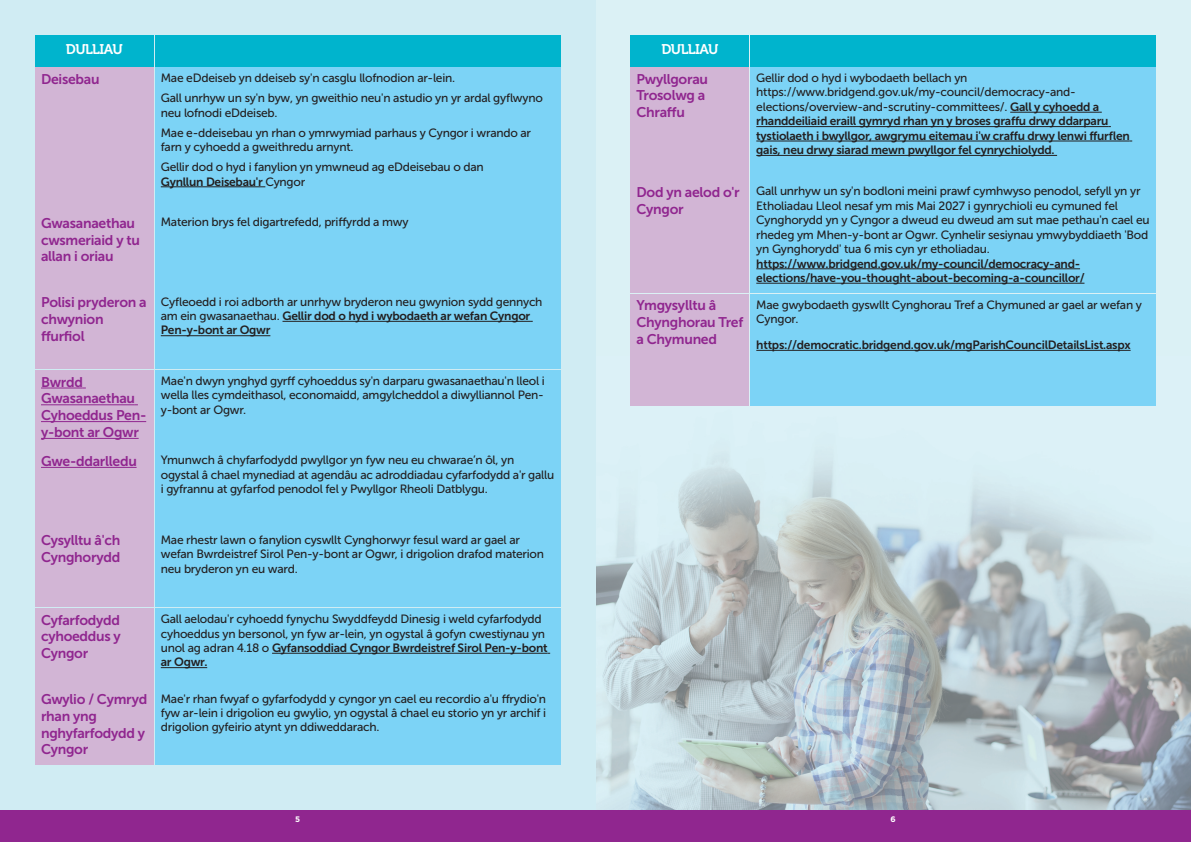
<style>
.page{position:relative;width:1191px;height:842px;background:#fff}
.page>*{position:absolute;margin:0;border:0;box-sizing:border-box;transform-origin:0 0}
.t1{font:14px/16.8px "Museo Sans 700";letter-spacing:-.02em;color:#90268f}
.t2{font:14px "Museo 700";letter-spacing:-.035em;color:#fff}
.t3{font:12px/14.4px "Museo Sans 500";letter-spacing:-.02em;color:#231f20}
.t4{font:12px/14.4px "Museo Sans 700";letter-spacing:-.02em;color:#231f20}
.t5{font:700 8px "Gotham";color:#fff}
.s1{font-family:"Museo Sans 700"}
.s2{font-family:"Museo Sans 500"}
</style>
<div class="page">
<div style="left:0;top:810px;width:595px;height:32px;background:#90268f"></div>
<div style="left:595px;top:810px;width:596px;height:32px;background:#90268f"></div>
<div style="left:595px;top:0;width:596px;height:357px;background:#dbf1f5"></div>
<img style="left:595px;top:357px;width:596px;height:453px">
<div style="left:630px;top:35px;width:119px;height:31px;background:#00b4cd"></div>
<div style="left:750px;top:35px;width:406px;height:31px;background:#00b4cd"></div>
<div style="left:630px;top:67px;width:119px;height:112px;background:#d2b5d5"></div>
<div style="left:750px;top:67px;width:406px;height:112px;background:#7cd3f6"></div>
<hr style="left:1010px;top:112px;width:89px;height:1px;background:#231f20">
<hr style="left:756px;top:126px;width:352px;height:1px;background:#231f20">
<hr style="left:756px;top:141px;width:373px;height:1px;background:#231f20">
<hr style="left:756px;top:155px;width:301px;height:1px;background:#231f20">
<div style="left:630px;top:180px;width:119px;height:113px;background:#d2b5d5"></div>
<div style="left:750px;top:180px;width:406px;height:113px;background:#7cd3f6"></div>
<hr style="left:756px;top:268px;width:324px;height:1px;background:#231f20">
<hr style="left:756px;top:283px;width:328px;height:1px;background:#231f20">
<div style="left:630px;top:294px;width:119px;height:112px;background:#d2b5d5"></div>
<div style="left:750px;top:294px;width:406px;height:112px;background:#7cd3f6"></div>
<hr style="left:756px;top:350px;width:374px;height:1px;background:#231f20">
<div style="left:0;top:0;width:595px;height:810px;background:#d0ecf3"></div>
<div style="left:35px;top:35px;width:119px;height:31px;background:#00b4cd"></div>
<div style="left:155px;top:35px;width:405px;height:31px;background:#00b4cd"></div>
<div style="left:35px;top:67px;width:119px;height:143px;background:#d2b5d5"></div>
<div style="left:155px;top:67px;width:405px;height:143px;background:#7cd3f6"></div>
<hr style="left:161px;top:186px;width:104px;height:1px;background:#231f20">
<div style="left:35px;top:211px;width:119px;height:79px;background:#d2b5d5"></div>
<div style="left:155px;top:211px;width:405px;height:79px;background:#7cd3f6"></div>
<div style="left:35px;top:291px;width:119px;height:78px;background:#d2b5d5"></div>
<div style="left:155px;top:291px;width:405px;height:78px;background:#7cd3f6"></div>
<hr style="left:282px;top:321px;width:248px;height:1px;background:#231f20">
<hr style="left:161px;top:335px;width:109px;height:1px;background:#231f20">
<div style="left:35px;top:370px;width:119px;height:78px;background:#d2b5d5"></div>
<hr style="left:41px;top:388px;width:42px;height:1px;background:#90268f">
<hr style="left:41px;top:404px;width:94px;height:1px;background:#90268f">
<hr style="left:41px;top:421px;width:105px;height:1px;background:#90268f">
<hr style="left:41px;top:438px;width:98px;height:1px;background:#90268f">
<div style="left:155px;top:370px;width:405px;height:78px;background:#7cd3f6"></div>
<div style="left:35px;top:449px;width:119px;height:79px;background:#d2b5d5"></div>
<hr style="left:41px;top:467px;width:96px;height:1px;background:#90268f">
<div style="left:155px;top:449px;width:405px;height:79px;background:#7cd3f6"></div>
<div style="left:35px;top:529px;width:119px;height:78px;background:#d2b5d5"></div>
<div style="left:155px;top:529px;width:405px;height:78px;background:#7cd3f6"></div>
<div style="left:35px;top:608px;width:119px;height:78px;background:#d2b5d5"></div>
<div style="left:155px;top:608px;width:405px;height:78px;background:#7cd3f6"></div>
<hr style="left:272px;top:653px;width:275px;height:1px;background:#231f20">
<hr style="left:161px;top:667px;width:46px;height:1px;background:#231f20">
<div style="left:35px;top:687px;width:119px;height:78px;background:#d2b5d5"></div>
<div style="left:155px;top:687px;width:405px;height:78px;background:#7cd3f6"></div>
<p class="t2" style="left:66px;top:44px;width:58px">DULLIAU</p>
<p class="t1" style="left:41px;top:72px;width:60px">Deisebau</p>
<p class="t3" style="left:161px;top:72px;width:296px">Mae eDdeiseb yn ddeiseb sy'n casglu llofnodion ar-lein.</p>
<p class="t3" style="left:161px;top:92px;width:383px">Gall unrhyw un sy'n byw, yn gweithio neu'n astudio yn yr ardal gyflwyno neu lofnodi eDdeiseb.</p>
<p class="t3" style="left:161px;top:126px;width:372px">Mae e-ddeisebau yn rhan o ymrwymiad parhaus y Cyngor i wrando ar farn y cyhoedd a gweithredu arnynt.</p>
<p class="t3" style="left:161px;top:161px;width:324px">Gellir dod o hyd i fanylion yn ymwneud ag eDdeisebau o dan<br><span class="s1">Gynllun Deisebau'r</span> Cyngor</p>
<p class="t1" style="left:41px;top:216px;width:100px">Gwasanaethau cwsmeriaid y tu allan i oriau</p>
<p class="t3" style="left:161px;top:216px;width:249px">Materion brys fel digartrefedd, priffyrdd a mwy</p>
<p class="t1" style="left:41px;top:295px;width:107px">Polisi pryderon a chwynion ffurfiol</p>
<p class="t3" style="left:161px;top:295px;width:383px">Cyfleoedd i roi adborth ar unrhyw bryderon neu gwynion sydd gennych am ein gwasanaethau. <span class="s1">Gellir dod o hyd i wybodaeth ar wefan Cyngor<br>Pen-y-bont ar Ogwr</span></p>
<p class="t1" style="left:41px;top:375px;width:107px">Bwrdd<br>Gwasanaethau<br>Cyhoeddus Pen&shy;y-bont ar Ogwr</p>
<p class="t3" style="left:161px;top:375px;width:385px;text-align:justify">Mae'n dwyn ynghyd gyrff cyhoeddus sy'n darparu gwasanaethau'n lleol i wella lles cymdeithasol, economaidd, amgylcheddol a diwylliannol Pen&shy;y-bont ar Ogwr.</p>
<p class="t1" style="left:41px;top:454px;width:97px">Gwe-ddarlledu</p>
<p class="t3" style="left:161px;top:454px;width:395px">Ymunwch â chyfarfodydd pwyllgor yn fyw neu eu chwarae’n ôl, yn ogystal â chael mynediad at agendâu ac adroddiadau cyfarfodydd a'r gallu i gyfrannu at gyfarfod penodol fel y Pwyllgor Rheoli Datblygu.</p>
<p class="t1" style="left:41px;top:533px;width:81px">Cysylltu â'ch<br>Cynghorydd</p>
<p class="t3" style="left:161px;top:534px;width:385px">Mae rhestr lawn o fanylion cyswllt Cynghorwyr fesul ward ar gael ar wefan Bwrdeistref Sirol Pen-y-bont ar Ogwr, i drigolion drafod materion neu bryderon yn eu ward.</p>
<p class="t1" style="left:41px;top:613px;width:81px;text-align:justify">Cyfarfodydd cyhoeddus y Cyngor</p>
<p class="t3" style="left:161px;top:613px;width:388px">Gall aelodau'r cyhoedd fynychu Swyddfeydd Dinesig i weld cyfarfodydd cyhoeddus yn bersonol, yn fyw ar-lein, yn ogystal â gofyn cwestiynau yn unol ag adran 4.18 o <span class="s1">Gyfansoddiad Cyngor Bwrdeistref Sirol Pen-y-bont ar Ogwr.</span></p>
<p class="t1" style="left:41px;top:692px;width:108px">Gwylio / Cymryd rhan yng nghyfarfodydd y<br>Cyngor</p>
<p class="t3" style="left:161px;top:692px;width:387px;text-align:justify">Mae'r rhan fwyaf o gyfarfodydd y cyngor yn cael eu recordio a'u ffrydio'n fyw ar-lein i drigolion eu gwylio, yn ogystal â chael eu storio yn yr archif i drigolion gyfeirio atynt yn ddiweddarach.</p>
<p class="t2" style="left:661px;top:44px;width:58px">DULLIAU</p>
<p class="t1" style="left:636px;top:72px;width:73px">Pwyllgorau<br>Trosolwg a<br>Chraffu</p>
<p class="t4" style="left:756px;top:72px;width:375px"><span class="s2">Gellir dod o hyd i wybodaeth bellach yn https://www.bridgend.gov.uk/my-council/democracy-and&shy;elections/overview-and-scrutiny-committees/.</span> Gall y cyhoedd a rhanddeiliaid eraill gymryd rhan yn y broses graffu drwy ddarparu tystiolaeth i bwyllgor, awgrymu eitemau i'w craffu drwy lenwi ffurflen gais, neu drwy siarad mewn pwyllgor fel cynrychiolydd.</p>
<p class="t1" style="left:636px;top:185px;width:105px">Dod yn aelod o'r<br>Cyngor</p>
<p class="t3" style="left:756px;top:185px;width:395px">Gall unrhyw un sy'n bodloni meini prawf cymhwyso penodol, sefyll yn yr Etholiadau Lleol nesaf ym mis Mai 2027 i gynrychioli eu cymuned fel Cynghorydd yn y Cyngor a dweud eu dweud am sut mae pethau'n cael eu rhedeg ym Mhen-y-bont ar Ogwr. Cynhelir sesiynau ymwybyddiaeth 'Bod yn Gynghorydd' tua 6 mis cyn yr etholiadau.</p>
<p class="t4" style="left:756px;top:257px;width:330px">https://www.bridgend.gov.uk/my-council/democracy-and&shy;elections/have-you-thought-about-becoming-a-councillor/</p>
<p class="t1" style="left:636px;top:298px;width:108px">Ymgysylltu â<br>Chynghorau Tref a Chymuned</p>
<p class="t3" style="left:756px;top:299px;width:387px">Mae gwybodaeth gyswllt Cynghorau Tref a Chymuned ar gael ar wefan y<br>Cyngor.</p>
<p class="t4" style="left:756px;top:339px;width:376px">https://democratic.bridgend.gov.uk/mgParishCouncilDetailsList.aspx</p>
<p class="t5" style="left:295px;top:816px;width:7px">5</p>
<p class="t5" style="left:890px;top:816px;width:7px">6</p>
</div>
